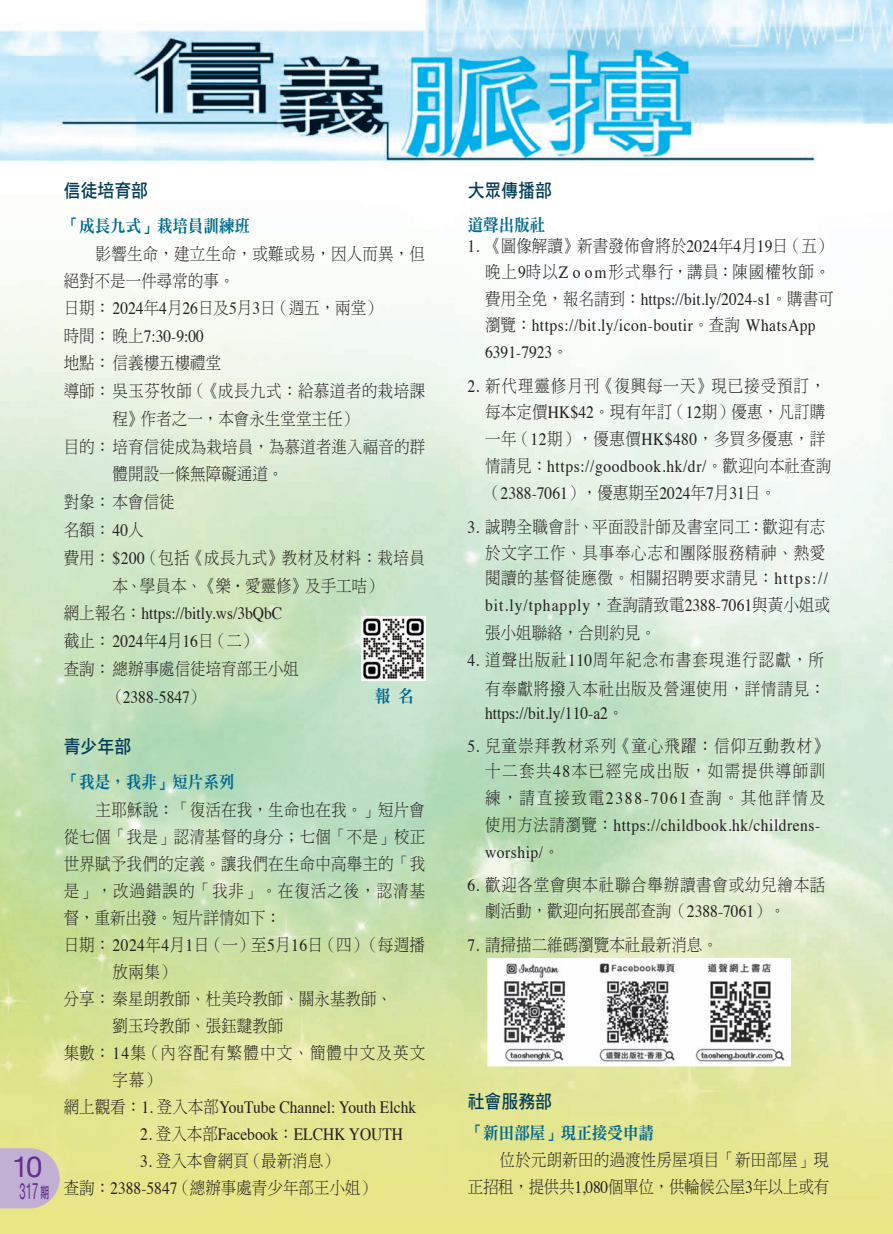
<style>
.page{position:relative;width:893px;height:1234px;background:#fff}
.page>*{position:absolute;margin:0;border:0;box-sizing:border-box;transform-origin:0 0}
.t1{font:29.25px "Helvetica Neue";color:#652d91}
.t2{font:22.5px "Helvetica Neue";color:#652d91;scale:.5 1}
.sub-head_5_1{font:18.75px "DF Hei HK W7";color:#003b57;scale:.9 1}
.內文{font:18.75px "DF Hei HK W7";color:#003b57;scale:.9 1}
.內文-2{font:17.25px/26.5px "Times";letter-spacing:.03em;color:#231f20;scale:.9 1}
.內文-3{font:17.25px/27px "DF Ming HK W3";letter-spacing:.02em;color:#231f20;text-align:right;scale:.9 1}
.脈搏__11_5_-11_5{font:17.25px/27.8px "DF Ming HK W3";color:#231f20;scale:.9 1}
.內文-4{font:17.25px/28.3px "DF Ming HK W3";letter-spacing:.045em;color:#231f20;text-align:right;scale:.9 1}
.脈搏__11_5_-11_5-2{font:17.25px "Times";color:#231f20;scale:.9 1}
.脈搏__11_5_-11_5-3{font:17.25px/27.8px "DF Ming HK W3";letter-spacing:.03em;color:#231f20;scale:.9 1}
.內文-5{font:17.25px/26.5px "Times";letter-spacing:.065em;color:#231f20;scale:.9 1}
.內文-6{font:17.25px/25.2px "DF Ming HK W3";letter-spacing:.06em;color:#231f20;text-align:right;scale:.9 1}
.內文-7{font:17.25px "Times";color:#231f20;scale:.9 1}
.內文-8{font:17.25px/25.2px "DF Ming HK W3";letter-spacing:.08em;color:#231f20;text-align:right;scale:.9 1}
.內文-9{font:17.25px "DF Ming HK W3";color:#231f20;scale:.9 1}
.sub-head_2_0{font:17.25px "DF Ming HK W9";color:#006991;scale:.9 1}
.脈搏__11_5_-11_5-4{font:17.25px/27px "DF Ming HK W3";letter-spacing:.07em;color:#231f20;scale:.9 1}
.sub-head2{font:17.25px "DF Ming HK W9";color:#006991;scale:.9 1}
.s1{font-family:"DF Li Hei HK W5";font-size:15px}
.s2{font-family:"Times"}
.s3{font-family:"DF Ming HK W3"}
.s4{font-family:"DF Ming HK W7"}
</style>
<div class="page">
<img style="left:0;top:0;width:893px;height:166px">
<svg style="left:0;top:1147px;width:60px;height:61px;background:#c5b7ca"></svg>
<img style="left:362px;top:617px;width:63px;height:63px">
<img style="left:487px;top:958px;width:304px;height:108px">
<h1 class="t1" style="left:12px;top:1145px;width:32px">10</h1>
<h2 class="t2" style="left:20px;top:1174px;width:62px">317 <span class="s1">期</span></h2>
<p class="sub-head_5_1" style="left:64px;top:180px;width:95px">信徒培育部</p>
<p class="sub-head_2_0" style="left:64px;top:216px;width:209px">「成長九式」栽培員訓練班</p>
<p class="內文-3" style="left:64px;top:240px;width:403px;text-align:left;text-indent:32px">影響生命，建立生命，或難或易，因人而異，但絕對不是一件尋常的事。</p>
<p class="脈搏__11_5_-11_5" style="left:64px;top:293px;width:354px">日期： <span class="s2">2024</span>年<span class="s2">4</span>月<span class="s2">26</span>日及<span class="s2">5</span>月<span class="s2">3</span>日（週五，兩堂）</p>
<p class="脈搏__11_5_-11_5-2" style="left:64px;top:319px;width:157px"><span class="s3">時間：晚上</span>7:30-9:00</p>
<p class="脈搏__11_5_-11_5" style="left:64px;top:349px;width:177px">地點：信義樓五樓禮堂</p>
<p class="脈搏__11_5_-11_5-3" style="left:113px;top:377px;width:349px;text-indent:-49px">導師：吳玉芬牧師（《成長九式：給慕道者的栽培課程》作者之一，本會永生堂堂主任）</p>
<p class="脈搏__11_5_-11_5" style="left:113px;top:432px;width:349px;text-indent:-49px">目的：培育信徒成為栽培員，為慕道者進入福音的群體開設一條無障礙通道。</p>
<p class="脈搏__11_5_-11_5" style="left:64px;top:488px;width:125px">對象：本會信徒</p>
<p class="脈搏__11_5_-11_5" style="left:64px;top:515px;width:90px">名額： <span class="s2">40</span>人</p>
<p class="脈搏__11_5_-11_5-3" style="left:64px;top:543px;width:403px;text-align:center">費用： <span class="s2">$200</span>（包括《成長九式》教材及材料：栽培員本、學員本、《樂<span class="s4">．</span>愛靈修》及手工咭）</p>
<p class="脈搏__11_5_-11_5-2" style="left:64px;top:597px;width:244px"><span class="s3">網上報名：</span>https://bitly.ws/3bQbC</p>
<p class="脈搏__11_5_-11_5" style="left:64px;top:626px;width:216px">截止： <span class="s2">2024</span>年<span class="s2">4</span>月<span class="s2">16</span>日（二）</p>
<p class="脈搏__11_5_-11_5" style="left:64px;top:654px;width:263px">查詢：總辦事處信徒培育部王小姐</p>
<p class="脈搏__11_5_-11_5-2" style="left:109px;top:680px;width:107px"><span class="s3">（</span>2388-5847<span class="s3">）</span></p>
<p class="sub-head_5_1" style="left:64px;top:736px;width:76px">青少年部</p>
<p class="sub-head_2_0" style="left:64px;top:772px;width:191px">「我是，我非」短片系列</p>
<p class="內文-3" style="left:64px;top:795px;width:403px;text-align:justify;text-indent:32px">主耶穌說：「復活在我，生命也在我。」短片會從七個「我是」認清基督的身分；七個「不是」校正世界賦予我們的定義。讓我們在生命中高舉主的「我是」，改過錯誤的「我非」。在復活之後，認清基督，重新出發。短片詳情如下：</p>
<p class="脈搏__11_5_-11_5" style="left:113px;top:930px;width:349px;line-height:27px;text-indent:-49px">日期： <span class="s2">2024</span>年<span class="s2">4</span>月<span class="s2">1</span>日（一）至<span class="s2">5</span>月<span class="s2">16</span>日（四）（每週播放兩集）</p>
<p class="脈搏__11_5_-11_5" style="left:64px;top:984px;width:366px">分享：秦星朗教師、杜美玲教師、關永基教師、</p>
<p class="脈搏__11_5_-11_5" style="left:113px;top:1011px;width:208px">劉玉玲教師、張鈺靆教師　</p>
<p class="脈搏__11_5_-11_5-4" style="left:113px;top:1038px;width:349px;text-indent:-49px">集數： <span class="s2">14</span>集（內容配有繁體中文、簡體中文及英文字幕）</p>
<p class="脈搏__11_5_-11_5-2" style="left:64px;top:1090px;width:393px"><span class="s3">網上觀看：</span>1. <span class="s3">登入本部</span>YouTube Channel: Youth Elchk</p>
<p class="內文-7" style="left:140px;top:1117px;width:294px">2. <span class="s3">登入本部</span>Facebook<span class="s3">：</span>ELCHK YOUTH</p>
<p class="內文-9" style="left:140px;top:1151px;width:221px"><span class="s2">3.</span> 登入本會網頁（最新消息）</p>
<p class="脈搏__11_5_-11_5" style="left:64px;top:1173px;width:348px">查詢：<span class="s2">2388-5847</span>（總辦事處青少年部王小姐）</p>
<p class="sub-head2" style="left:375px;top:686px;width:45px">報名</p>
<p class="sub-head_5_1" style="left:468px;top:180px;width:95px">大眾傳播部</p>
<p class="sub-head_2_0" style="left:468px;top:215px;width:88px">道聲出版社</p>
<p class="內文-2" style="left:485px;top:231px;width:389px;text-indent:-18px">1. <span class="s3">《圖像解讀》新書發佈會將於</span>2024<span class="s3">年</span>4<span class="s3">月</span>19<span class="s3">日（五）晚上</span>9<span class="s3">時以</span>Z o om<span class="s3">形式舉行，講員：陳國權牧師。費用全免，報名請到：</span>https://bit.ly/2024-s1<span class="s3">。購書可瀏覽：</span>https://bit.ly/icon-boutir<span class="s3">。查詢</span> WhatsApp<br>6391-7923<span class="s3">。</span></p>
<p class="內文-6" style="left:468px;top:373px;width:399px"><span class="s2">2.</span> 新代理靈修月刊《復興每一天》現已接受預訂，每本定價<span class="s2">HK$42</span>。現有年訂（<span class="s2">12</span>期）優惠，凡訂購</p>
<p class="內文-2" style="left:485px;top:423px;width:386px;line-height:27px"><span class="s3">一年（</span>12<span class="s3">期），優惠價</span>HK$480<span class="s3">，多買多優惠，詳情請見：</span>https://goodbook.hk/dr/<span class="s3">。歡迎向本社查詢（</span>2388-7061<span class="s3">），優惠期至</span>2024<span class="s3">年</span>7<span class="s3">月</span>31<span class="s3">日。</span></p>
<p class="內文-3" style="left:468px;top:513px;width:399px;line-height:26.5px"><span class="s2">3.</span> 誠聘全職會計、平面設計師及書室同工：歡迎有志於文字工作、具事奉心志和團隊服務精神、熱愛</p>
<p class="內文-5" style="left:485px;top:563px;width:385px"><span class="s3">閱讀的基督徒應徵。相關招聘要求請見：</span>https:// bit.ly/tphapply<span class="s3">，查詢請致電</span>2388-7061<span class="s3">與黃小姐或</span></p>
<p class="內文-9" style="left:485px;top:623px;width:191px">張小姐聯絡，合則約見。</p>
<p class="內文-4" style="left:468px;top:645px;width:399px"><span class="s2">4.</span> 道聲出版社<span class="s2">110</span>周年紀念布書套現進行認獻，所有奉獻將撥入本社出版及營運使用，詳情請見：</p>
<p class="內文-7" style="left:485px;top:697px;width:155px">https://bit.ly/110-a2<span class="s3">。</span></p>
<p class="內文-8" style="left:468px;top:732px;width:403px"><span class="s2">5.</span> 兒童崇拜教材系列《童心飛躍：信仰互動教材》十二套共<span class="s2">48</span>本已經完成出版，如需提供導師訓</p>
<p class="內文-2" style="left:485px;top:783px;width:379px;line-height:27px"><span class="s3">練，請直接致電</span>2388-7061<span class="s3">查詢。其他詳情及使用方法請瀏覽：</span>https://childbook.hk/childrens&shy;worship/<span class="s3">。</span></p>
<p class="內文-4" style="left:485px;top:870px;width:380px;line-height:26.5px;text-align:left;text-indent:-18px"><span class="s2">6.</span> 歡迎各堂會與本社聯合舉辦讀書會或幼兒繪本話劇活動，歡迎向拓展部查詢（<span class="s2">2388-7061</span>）。</p>
<p class="內文-9" style="left:468px;top:935px;width:280px"><span class="s2">7.</span> 請掃描二維碼瀏覽本社最新消息。</p>
<p class="內文" style="left:468px;top:1091px;width:95px">社會服務部</p>
<p class="sub-head_2_0" style="left:468px;top:1122px;width:209px">「新田部屋」現正接受申請</p>
<p class="內文-3" style="left:468px;top:1145px;width:403px">位於元朗新田的過渡性房屋項目「新田部屋」現<br>正招租，提供共<span class="s2">1,080</span>個單位，供輪候公屋<span class="s2">3</span>年以上或有</p>
</div>
